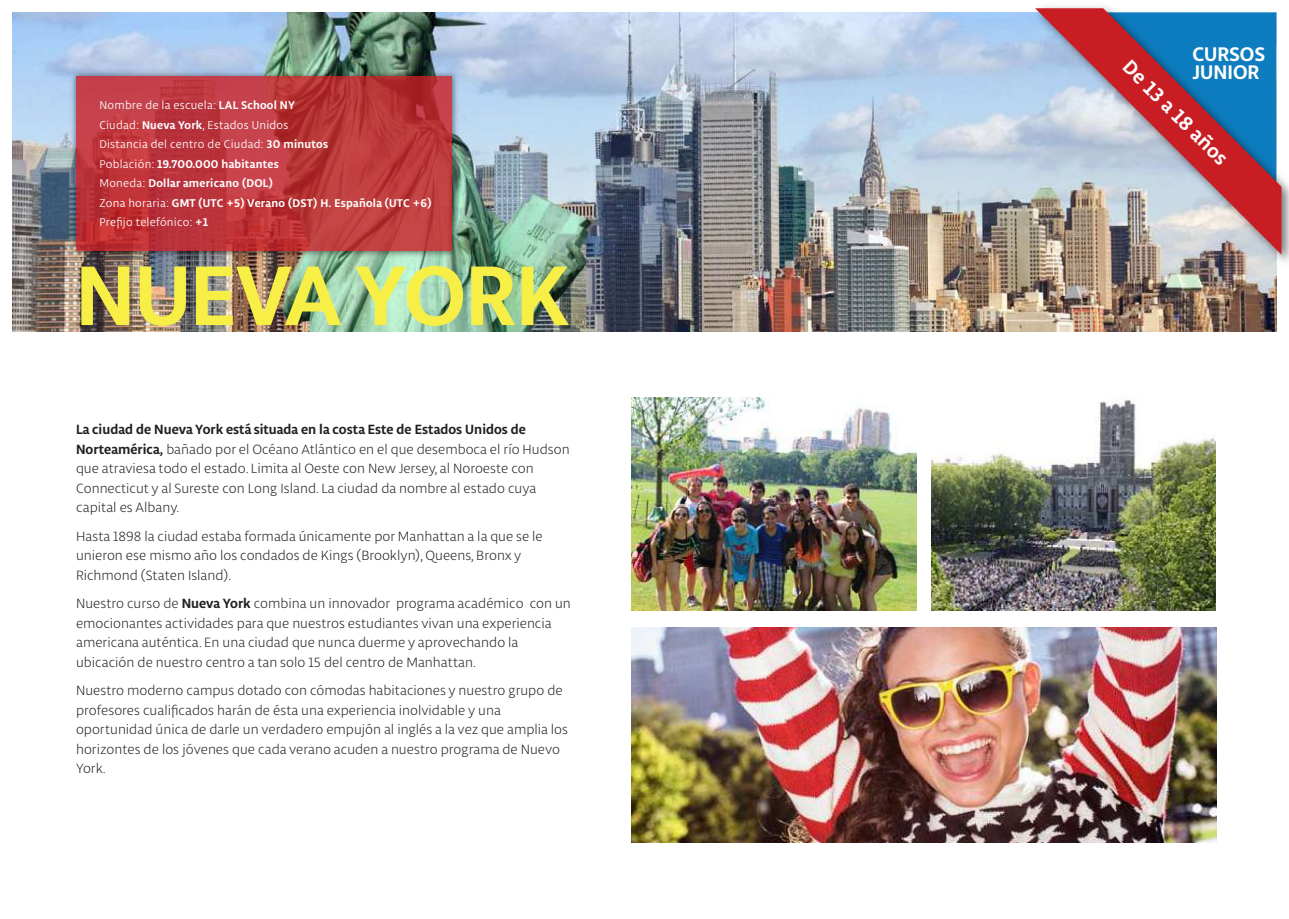
<style>
.page{position:relative;width:1289px;height:919px;background:#fff}
.page>*{position:absolute;margin:0;border:0;box-sizing:border-box;transform-origin:0 0}
.t1{font:700 90px "Libertad";letter-spacing:-.01em;color:#f7ef45}
.t2{font:700 21px/18px "Libertad";color:#fff}
.t3{font:300 14.25px/19.5px "Libertad";color:#231f20}
.t4{font:12px/19.5px "Libertad";letter-spacing:.02em;color:#fff}
.s1{font-weight:700}
</style>
<div class="page">
<img style="left:13px;top:13px;width:1262px;height:318px">
<img style="left:1026px;top:6px;width:262px;height:266px">
<svg style="left:1035px;top:8px;width:246px;height:246px;background:#968ba0"></svg>
<img style="left:67px;top:68px;width:394px;height:193px">
<svg style="left:76px;top:77px;width:376px;height:174px;background:#bc373c"></svg>
<img style="left:631px;top:397px;width:285px;height:213px">
<img style="left:631px;top:627px;width:584px;height:215px">
<img style="left:931px;top:398px;width:284px;height:212px">
<p class="t4" style="left:99px;top:95px;width:333px">Nombre de la escuela: <span class="s1">LAL School NY<br></span>Ciudad: <span class="s1">Nueva York</span>, Estados Unidos<br>Distancia del centro de Ciudad: <span class="s1">30 minutos<br></span>Población: <span class="s1">19.700.000 habitantes<br></span>Moneda: <span class="s1">Dollar americano (DOL)<br></span>Zona horaria: <span class="s1">GMT (UTC +5) Verano (DST) H. Española (UTC +6)<br></span>Prefijo telefónico: <span class="s1">+1</span></p>
<h1 class="t1" style="left:75px;top:234px;width:496px">NUEVA YORK</h1>
<p class="t3" style="left:76px;top:419px;width:495px"><span class="s1">La ciudad de Nueva York está situada en la costa Este de Estados Unidos de Norteamérica,</span> bañado por el Océano Atlántico en el que desemboca el río Hudson que atraviesa todo el estado. Limita al Oeste con New Jersey, al Noroeste con Connecticut y al Sureste con Long Island. La ciudad da nombre al estado cuya capital es Albany.</p>
<p class="t3" style="left:76px;top:526px;width:468px">Hasta 1898 la ciudad estaba formada únicamente por Manhattan a la que se le unieron ese mismo año los condados de Kings (Brooklyn), Queens, Bronx y<br>Richmond (Staten Island).</p>
<p class="t3" style="left:76px;top:593px;width:496px">Nuestro curso de <span class="s1">Nueva York</span> combina un innovador programa académico con un emocionantes actividades para que nuestros estudiantes vivan una experiencia americana auténtica. En una ciudad que nunca duerme y aprovechando la ubicación de nuestro centro a tan solo 15 del centro de Manhattan.</p>
<p class="t3" style="left:76px;top:680px;width:493px">Nuestro moderno campus dotado con cómodas habitaciones y nuestro grupo de profesores cualificados harán de ésta una experiencia inolvidable y una oportunidad única de darle un verdadero empujón al inglés a la vez que amplia los horizontes de los jóvenes que cada verano acuden a nuestro programa de Nuevo York.</p>
<h2 class="t2" style="left:1192px;top:45px;width:74px">CURSOS<br>JUNIOR</h2>
<h2 class="t2" style="left:1133px;top:56px;width:141px;rotate:45deg">De 13 a 18 años</h2>
</div>
